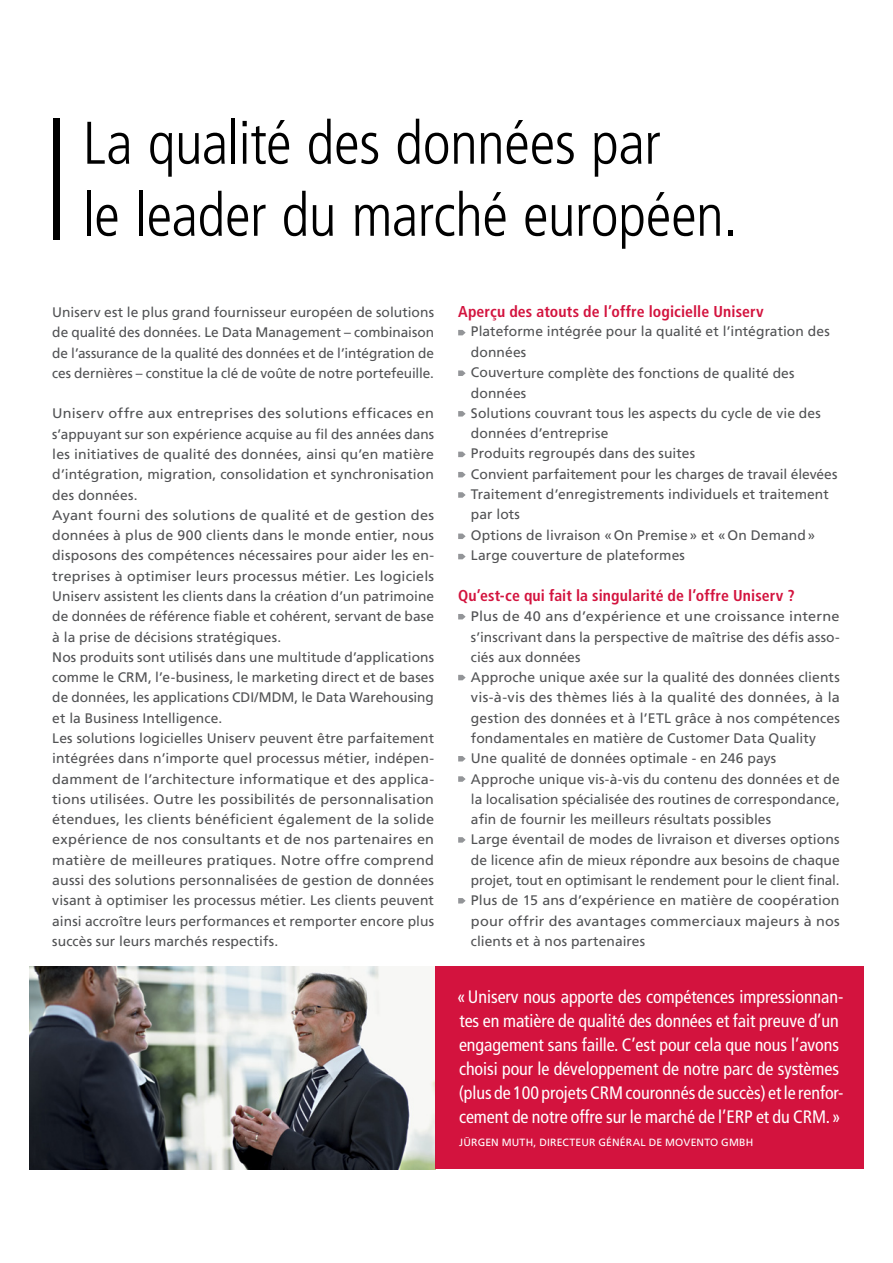
<style>
.page{position:relative;width:893px;height:1263px;background:#fff}
.page>*{position:absolute;margin:0;border:0;box-sizing:border-box;transform-origin:0 0}
.t1{font:300 condensed 60px/72px "Frutiger LT Com";letter-spacing:-.01em;color:#000}
.t2{font:condensed 18px/24px "Frutiger LT Com";letter-spacing:-.005em;color:#fff}
.t3{font:700 condensed 15.75px "Frutiger LT Com";letter-spacing:.005em;color:#d3133e}
.t4{font:13.8px/20.2px "Frutiger LT Com";letter-spacing:.01em;color:#515254;scale:1.05 1}
.t5{font:13.8px/20.2px "Frutiger LT Com";letter-spacing:.01em;color:#515254;text-align:justify}
.t6{font:10.5px "Frutiger LT Com";letter-spacing:.015em;color:#fff}
</style>
<div class="page">
<img style="left:30px;top:966px;width:405px;height:203px">
<div style="left:53px;top:119px;width:7px;height:121px;background:#000"></div>
<div style="left:435px;top:966px;width:428px;height:203px;background:#d3133e"></div>
<svg style="left:458px;top:330px;width:8px;height:5px"></svg>
<svg style="left:458px;top:370px;width:8px;height:6px"></svg>
<svg style="left:458px;top:411px;width:8px;height:6px"></svg>
<svg style="left:458px;top:452px;width:8px;height:5px"></svg>
<svg style="left:458px;top:472px;width:8px;height:5px"></svg>
<svg style="left:458px;top:492px;width:8px;height:6px"></svg>
<svg style="left:458px;top:533px;width:8px;height:6px"></svg>
<svg style="left:458px;top:554px;width:8px;height:5px"></svg>
<svg style="left:458px;top:614px;width:8px;height:5px"></svg>
<svg style="left:458px;top:675px;width:8px;height:5px"></svg>
<svg style="left:458px;top:756px;width:8px;height:5px"></svg>
<svg style="left:458px;top:776px;width:8px;height:6px"></svg>
<svg style="left:458px;top:837px;width:8px;height:6px"></svg>
<svg style="left:458px;top:898px;width:8px;height:5px"></svg>
<h1 class="t1" style="left:83px;top:108px;width:656px">La qualité des données par<br>le leader du marché européen.</h1>
<p class="t5" style="left:52px;top:302px;width:383px">Uniserv est le plus grand fournisseur européen de solutions de qualité des données. Le Data Management – combinaison de l’assurance de la qualité des données et de l’intégration de ces dernières – constitue la clé de voûte de notre portefeuille.</p>
<p class="t4" style="left:52px;top:403px;width:365px">Uniserv offre aux entreprises des solutions efficaces en s’appuyant sur son expérience acquise au fil des années dans les initiatives de qualité des données, ainsi qu’en matière d’intégration, migration, consolidation et synchronisation des données.<br>Ayant fourni des solutions de qualité et de gestion des données à plus de 900 clients dans le monde entier, nous disposons des compétences nécessaires pour aider les en&shy;treprises à optimiser leurs processus métier. Les logiciels Uniserv assistent les clients dans la création d’un patrimoine de données de référence fiable et cohérent, servant de base à la prise de décisions stratégiques.<br>Nos produits sont utilisés dans une multitude d’applications comme le CRM, l’e-business, le marketing direct et de bases de données, les applications CDI/MDM, le Data Warehousing et la Business Intelligence.<br>Les solutions logicielles Uniserv peuvent être parfaitement intégrées dans n’importe quel processus métier, indépen&shy;damment de l’architecture informatique et des applica&shy;tions utilisées. Outre les possibilités de personnalisation étendues, les clients bénéficient également de la solide expérience de nos consultants et de nos partenaires en matière de meilleures pratiques. Notre offre comprend aussi des solutions personnalisées de gestion de données visant à optimiser les processus métier. Les clients peuvent ainsi accroître leurs performances et remporter encore plus succès sur leurs marchés respectifs.</p>
<p class="t3" style="left:458px;top:302px;width:307px">Aperçu des atouts de l’offre logicielle Uniserv</p>
<p class="t5" style="left:471px;top:322px;width:360px">Plateforme intégrée pour la qualité et l’intégration des</p>
<p class="t5" style="left:471px;top:342px;width:57px">données</p>
<p class="t5" style="left:471px;top:363px;width:325px">Couverture complète des fonctions de qualité des</p>
<p class="t5" style="left:471px;top:383px;width:57px">données</p>
<p class="t5" style="left:471px;top:403px;width:351px">Solutions couvrant tous les aspects du cycle de vie des</p>
<p class="t5" style="left:471px;top:423px;width:139px">données d’entreprise</p>
<p class="t5" style="left:471px;top:443px;width:226px">Produits regroupés dans des suites</p>
<p class="t5" style="left:471px;top:464px;width:368px">Convient parfaitement pour les charges de travail élevées</p>
<p class="t5" style="left:466px;top:484px;width:365px">Traitement d’enregistrements individuels et traitement</p>
<p class="t5" style="left:471px;top:504px;width:51px">par lots</p>
<p class="t5" style="left:471px;top:525px;width:346px">Options de livraison «On Premise» et «On Demand»</p>
<p class="t5" style="left:471px;top:545px;width:216px">Large couverture de plateformes</p>
<p class="t3" style="left:458px;top:586px;width:338px">Qu’est-ce qui fait la singularité de l’offre Uniserv ?</p>
<p class="t4" style="left:471px;top:606px;width:353px">Plus de 40 ans d’expérience et une croissance interne s’inscrivant dans la perspective de maîtrise des défis asso&shy;ciés aux données<br>Approche unique axée sur la qualité des données clients vis-à-vis des thèmes liés à la qualité des données, à la gestion des données et à l’ETL grâce à nos compétences fondamentales en matière de Customer Data Quality Une qualité de données optimale - en 246 pays Approche unique vis-à-vis du contenu des données et de la localisation spécialisée des routines de correspondance, afin de fournir les meilleurs résultats possibles<br>Large éventail de modes de livraison et diverses options de licence afin de mieux répondre aux besoins de chaque projet, tout en optimisant le rendement pour le client final.<br>Plus de 15 ans d’expérience en matière de coopération pour offrir des avantages commerciaux majeurs à nos clients et à nos partenaires</p>
<p class="t2" style="left:457px;top:985px;width:388px">«Uniserv nous apporte des compétences impressionnan&shy;tes en matière de qualité des données et fait preuve d’un engagement sans faille. C’est pour cela que nous l’avons choisi pour le développement de notre parc de systèmes (plus de 100 projets CRM couronnés de succès) et le renfor&shy;cement de notre offre sur le marché de l’ERP et du CRM.»</p>
<p class="t6" style="left:459px;top:1136px;width:174px">jürgen Muth, directeur gén éral</p>
<p class="t6" style="left:649px;top:1136px;width:82px">de movento GmbH</p>
</div>
